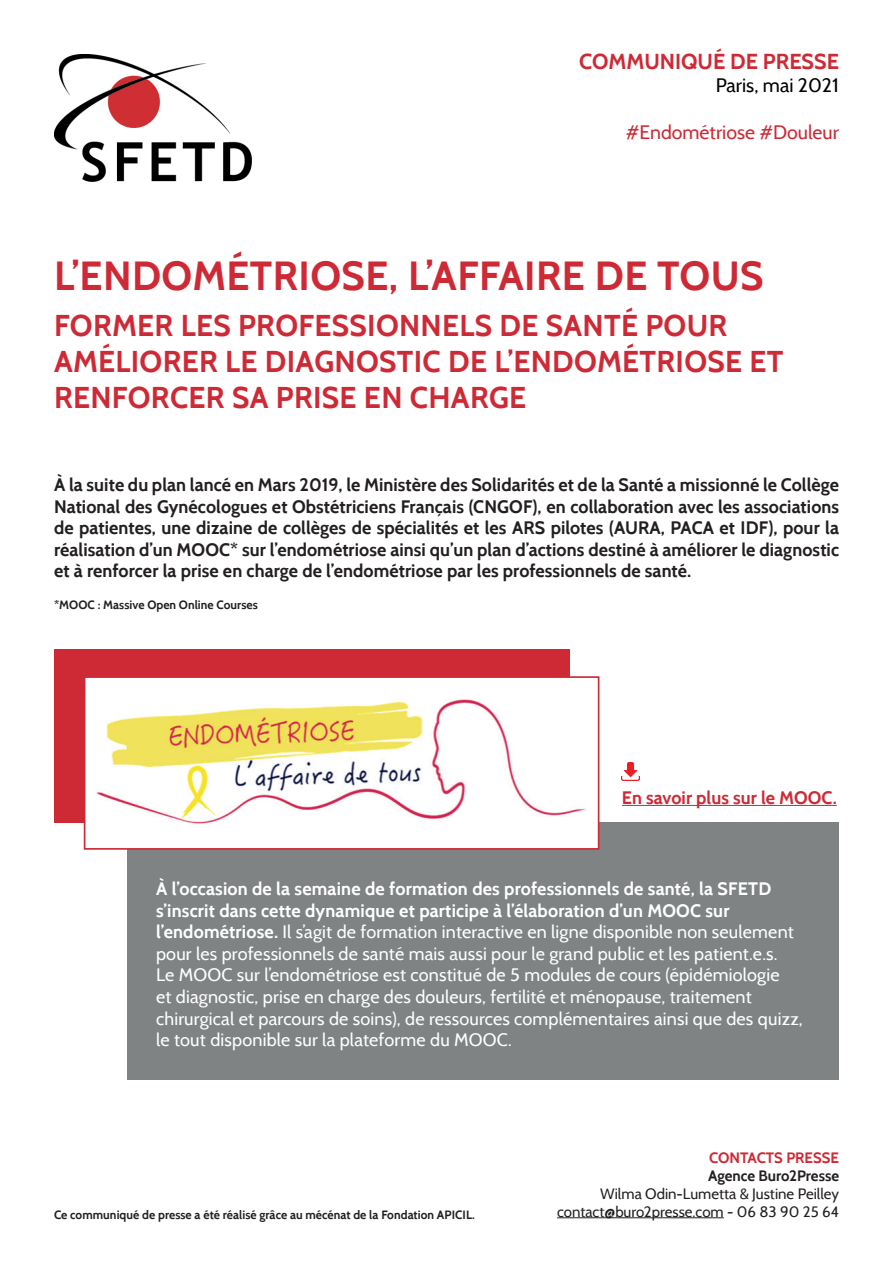
<style>
.page{position:relative;width:893px;height:1263px;background:#fff}
.page>*{position:absolute;margin:0;border:0;box-sizing:border-box;transform-origin:0 0}
.t1{font:700 40.5px "Cabin";letter-spacing:.01em;color:#cd2a36}
.t2{font:700 30px/36px "Cabin";letter-spacing:.01em;color:#cd2a36}
.t3{font:700 21.6px "Cabin";color:#cd2a36}
.t4{font:19.5px "Cabin";color:#cd2a36}
.t5{font:19.5px "Cabin";color:#000}
.t6{font:18px/21.6px "Cabin";letter-spacing:.01em;color:#fff}
.t7{font:700 18px/21.6px "Cabin";letter-spacing:.005em;color:#231f20;text-align:justify}
.t8{font:700 18px "Cabin";letter-spacing:.005em;color:#cd2a36}
.t9{font:15px "Cabin";color:#231f20}
.t10{font:700 15px "Cabin";letter-spacing:-.005em;color:#231f20}
.t11{font:700 15px "Cabin";color:#cd2a36}
.t12{font:700 12px "Cabin";letter-spacing:.005em;color:#231f20}
.s1{font-weight:700}
</style>
<div class="page">
<img style="left:54px;top:54px;width:198px;height:127px">
<div style="left:127px;top:823px;width:712px;height:257px;background:#808384"></div>
<div style="left:54px;top:649px;width:516px;height:174px;background:#cd2a36"></div>
<img style="left:87px;top:679px;width:509px;height:168px">
<div style="left:84px;top:676px;width:515px;height:174px;border:2px solid #cd2a36"></div>
<hr style="left:557px;top:1217px;width:167px;height:1px;background:#231f20">
<hr style="left:622px;top:805px;width:215px;height:1px;background:#cd2a36">
<img style="left:622px;top:763px;width:18px;height:18px">
<p class="t3" style="left:579px;top:48px;width:261px">COMMUNIQUÉ DE PRESSE</p>
<p class="t5" style="left:716px;top:74px;width:125px">Paris, mai 2021</p>
<p class="t4" style="left:626px;top:120px;width:215px">#Endométriose #Douleur</p>
<h1 class="t1" style="left:54px;top:251px;width:711px">L’ENDOMÉTRIOSE, L’AFFAIRE DE TOUS</h1>
<h2 class="t2" style="left:54px;top:308px;width:731px">FORMER LES PROFESSIONNELS DE SANTÉ POUR<br>AMÉLIORER LE DIAGNOSTIC DE L’ENDOMÉTRIOSE ET<br>RENFORCER SA PRISE EN CHARGE</h2>
<p class="t7" style="left:54px;top:474px;width:786px">À la suite du plan lancé en Mars 2019, le Ministère des Solidarités et de la Santé a missionné le Collège National des Gynécologues et Obstétriciens Français (CNGOF), en collaboration avec les associations de patientes, une dizaine de collèges de spécialités et les ARS pilotes (AURA, PACA et IDF), pour la réalisation d’un MOOC* sur l’endométriose ainsi qu’un plan d’actions destiné à améliorer le diagnostic et à renforcer la prise en charge de l’endométriose par les professionnels de santé.</p>
<p class="t12" style="left:54px;top:598px;width:205px">*MOOC : Massive Open Online Courses</p>
<p class="t8" style="left:622px;top:787px;width:216px">En savoir plus sur le MOOC.</p>
<p class="t6" style="left:156px;top:878px;width:648px"><span class="s1">À l’occasion de la semaine de formation des professionnels de santé, la SFETD s’inscrit dans cette dynamique et participe à l’élaboration d’un MOOC sur l’endométriose.</span> Il s’agit de formation interactive en ligne disponible non seulement pour les professionnels de santé mais aussi pour le grand public et les patient.e.s.<br>Le MOOC sur l’endométriose est constitué de 5 modules de cours (épidémiologie<br>et diagnostic, prise en charge des douleurs, fertilité et ménopause, traitement chirurgical et parcours de soins), de ressources complémentaires ainsi que des quizz, le tout disponible sur la plateforme du MOOC.</p>
<p class="t11" style="left:709px;top:1148px;width:132px">CONTACTS PRESSE</p>
<p class="t10" style="left:708px;top:1166px;width:132px">Agence Buro2Presse</p>
<p class="t9" style="left:600px;top:1184px;width:240px">Wilma Odin-Lumetta &amp; Justine Peilley</p>
<p class="t12" style="left:54px;top:1207px;width:422px">Ce communiqué de presse a été réalisé grâce au mécénat de la Fondation APICIL.</p>
<p class="t9" style="left:557px;top:1202px;width:283px">contact@buro2presse.com - 06 83 90 25 64</p>
</div>
